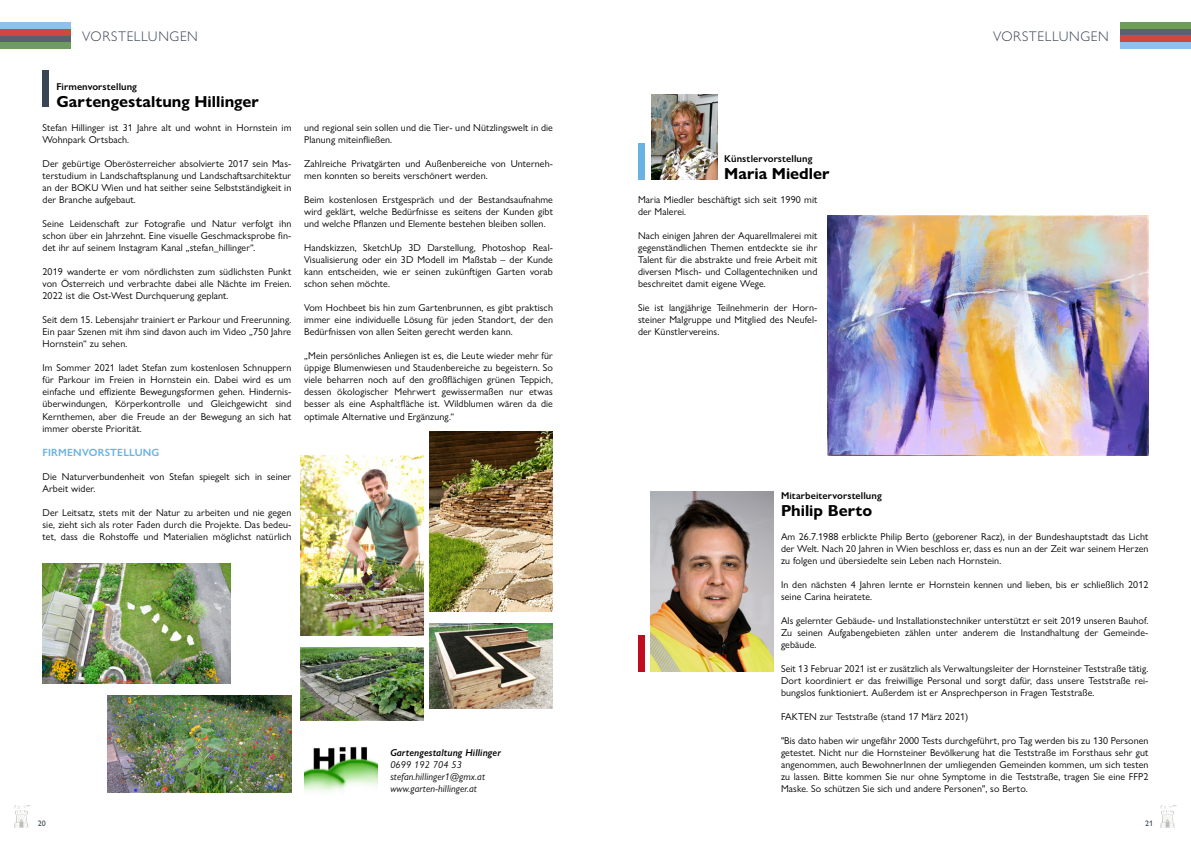
<style>
.page{position:relative;width:1191px;height:842px;background:#fff}
.page>*{position:absolute;margin:0;border:0;box-sizing:border-box;transform-origin:0 0}
.Kern_H2{font:700 16px "Gill Sans Nova";color:#000}
.t1{font:300 14px "Gill Sans Nova";letter-spacing:.04em;color:#384653}
.Kern_H3_-_Freizeit{font:600 10.5px "Gill Sans Nova";letter-spacing:.02em;color:#6ab2e3}
.Kern_FT{font:10px/12px "Gill Sans Nova";letter-spacing:.01em;color:#000;text-align:justify}
.Kern_Adresse_FT{font:italic 10px "Gill Sans Nova";letter-spacing:.01em;color:#000}
.Kern_H2_Zusatz{font:600 10px "Gill Sans Nova";letter-spacing:.01em;color:#000}
.Kern_Adresse_H1{font:italic 600 10px "Gill Sans Nova";letter-spacing:.01em;color:#000}
.t2{font:500 8px "Gill Sans Nova";color:#384653}
</style>
<div class="page">
<img style="left:650px;top:491px;width:124px;height:181px">
<img style="left:652px;top:95px;width:65px;height:84px">
<img style="left:828px;top:215px;width:320px;height:241px">
<img style="left:304px;top:747px;width:73px;height:45px">
<img style="left:300px;top:456px;width:124px;height:180px">
<img style="left:429px;top:431px;width:124px;height:181px">
<img style="left:43px;top:564px;width:187px;height:120px">
<img style="left:107px;top:696px;width:184px;height:96px">
<img style="left:300px;top:648px;width:124px;height:72px">
<img style="left:429px;top:624px;width:124px;height:84px">
<div style="left:638px;top:636px;width:7px;height:36px;background:#c10b20"></div>
<svg style="left:1160px;top:805px;width:16px;height:23px"></svg>
<svg style="left:14px;top:805px;width:17px;height:23px"></svg>
<div style="left:0;top:42px;width:71px;height:7px;background:#6e9b5e"></div>
<div style="left:0;top:35px;width:71px;height:7px;background:#58616e"></div>
<div style="left:43px;top:71px;width:6px;height:36px;background:#384653"></div>
<div style="left:0;top:29px;width:71px;height:6px;background:#cd483f"></div>
<div style="left:0;top:22px;width:71px;height:7px;background:#8fc1ea"></div>
<div style="left:638px;top:143px;width:7px;height:36px;background:#6ab2e3"></div>
<div style="left:1120px;top:22px;width:71px;height:7px;background:#6e9b5e"></div>
<div style="left:1120px;top:29px;width:71px;height:6px;background:#58616e"></div>
<div style="left:1120px;top:35px;width:71px;height:7px;background:#cd483f"></div>
<div style="left:1120px;top:42px;width:71px;height:7px;background:#8fc1ea"></div>
<p class="t1" style="left:82px;top:27px;width:117px">VORSTELLUNGEN</p>
<p class="t1" style="left:993px;top:27px;width:117px">VORSTELLUNGEN</p>
<p class="Kern_H2_Zusatz" style="left:56px;top:80px;width:82px">Firmenvorstellung</p>
<p class="Kern_H2" style="left:56px;top:92px;width:204px">Gartengestaltung Hillinger</p>
<p class="Kern_FT" style="left:43px;top:121px;width:250px">Stefan Hillinger ist 31 Jahre alt und wohnt in Hornstein im<br>Wohnpark Ortsbach.</p>
<p class="Kern_FT" style="left:43px;top:158px;width:250px">Der gebürtige Oberösterreicher absolvierte 2017 sein Mas&shy;terstudium in Landschaftsplanung und Landschaftsarchitektur an der BOKU Wien und hat seither seine Selbstständigkeit in der Branche aufgebaut.</p>
<p class="Kern_FT" style="left:43px;top:218px;width:250px">Seine Leidenschaft zur Fotografie und Natur verfolgt ihn schon über ein Jahrzehnt. Eine visuelle Geschmacksprobe fin&shy;det ihr auf seinem Instagram Kanal „stefan_hillinger“.</p>
<p class="Kern_FT" style="left:43px;top:266px;width:250px">2019 wanderte er vom nördlichsten zum südlichsten Punkt von Österreich und verbrachte dabei alle Nächte im Freien.<br>2022 ist die Ost-West Durchquerung geplant.</p>
<p class="Kern_FT" style="left:43px;top:314px;width:250px">Seit dem 15. Lebensjahr trainiert er Parkour und Freerunning.<br>Ein paar Szenen mit ihm sind davon auch im Video „750 Jahre Hornstein“ zu sehen.</p>
<p class="Kern_FT" style="left:43px;top:362px;width:250px">Im Sommer 2021 ladet Stefan zum kostenlosen Schnuppern für Parkour im Freien in Hornstein ein. Dabei wird es um einfache und effiziente Bewegungsformen gehen. Hindernis&shy;überwindungen, Körperkontrolle und Gleichgewicht sind Kernthemen, aber die Freude an der Bewegung an sich hat immer oberste Priorität.</p>
<p class="Kern_H3_-_Freizeit" style="left:43px;top:445px;width:119px">FIRMENVORSTELLUNG</p>
<p class="Kern_FT" style="left:43px;top:470px;width:250px">Die Naturverbundenheit von Stefan spiegelt sich in seiner<br>Arbeit wider.</p>
<p class="Kern_FT" style="left:43px;top:506px;width:250px">Der Leitsatz, stets mit der Natur zu arbeiten und nie gegen sie, zieht sich als roter Faden durch die Projekte. Das bedeu&shy;tet, dass die Rohstoffe und Materialien möglichst natürlich</p>
<p class="Kern_FT" style="left:304px;top:121px;width:250px">und regional sein sollen und die Tier- und Nützlingswelt in die<br>Planung miteinfließen.</p>
<p class="Kern_FT" style="left:304px;top:158px;width:250px">Zahlreiche Privatgärten und Außenbereiche von Unterneh&shy;men konnten so bereits verschönert werden.</p>
<p class="Kern_FT" style="left:304px;top:194px;width:250px">Beim kostenlosen Erstgespräch und der Bestandsaufnahme wird geklärt, welche Bedürfnisse es seitens der Kunden gibt und welche Pflanzen und Elemente bestehen bleiben sollen.</p>
<p class="Kern_FT" style="left:304px;top:242px;width:250px">Handskizzen, SketchUp 3D Darstellung, Photoshop Real-Visualisierung oder ein 3D Modell im Maßstab – der Kunde kann entscheiden, wie er seinen zukünftigen Garten vorab schon sehen möchte.</p>
<p class="Kern_FT" style="left:304px;top:302px;width:250px">Vom Hochbeet bis hin zum Gartenbrunnen, es gibt praktisch immer eine individuelle Lösung für jeden Standort, der den Bedürfnissen von allen Seiten gerecht werden kann.</p>
<p class="Kern_FT" style="left:304px;top:350px;width:250px">„Mein persönliches Anliegen ist es, die Leute wieder mehr für üppige Blumenwiesen und Staudenbereiche zu begeistern. So viele beharren noch auf den großflächigen grünen Teppich, dessen ökologischer Mehrwert gewissermaßen nur etwas besser als eine Asphaltfläche ist. Wildblumen wären da die optimale Alternative und Ergänzung.“</p>
<p class="Kern_Adresse_H1" style="left:390px;top:746px;width:112px">Gartengestaltung Hillinger</p>
<p class="Kern_Adresse_FT" style="left:390px;top:759px;width:73px">0699 192 704 53</p>
<p class="Kern_Adresse_FT" style="left:390px;top:771px;width:96px">stefan.hillinger1@gmx.at</p>
<p class="Kern_Adresse_FT" style="left:390px;top:783px;width:88px">www.garten-hillinger.at</p>
<p class="Kern_H2_Zusatz" style="left:724px;top:152px;width:90px">Künstlervorstellung</p>
<p class="Kern_H2" style="left:724px;top:164px;width:107px">Maria Miedler</p>
<p class="Kern_FT" style="left:638px;top:194px;width:181px">Maria Miedler beschäftigt sich seit 1990 mit der Malerei.</p>
<p class="Kern_FT" style="left:638px;top:230px;width:181px">Nach einigen Jahren der Aquarellmalerei mit gegenständlichen Themen entdeckte sie ihr Talent für die abstrakte und freie Arbeit mit diversen Misch- und Collagentechniken und beschreitet damit eigene Wege.</p>
<p class="Kern_FT" style="left:638px;top:302px;width:181px">Sie ist langjährige Teilnehmerin der Horn&shy;steiner Malgruppe und Mitglied des Neufel&shy;der Künstlervereins.</p>
<p class="Kern_H2_Zusatz" style="left:781px;top:490px;width:102px">Mitarbeitervorstellung</p>
<p class="Kern_H2" style="left:781px;top:501px;width:93px">Philip Berto</p>
<p class="Kern_FT" style="left:781px;top:530px;width:369px">Am 26.7.1988 erblickte Philip Berto (geborener Racz), in der Bundeshauptstadt das Licht der Welt. Nach 20 Jahren in Wien beschloss er, dass es nun an der Zeit war seinem Herzen zu folgen und übersiedelte sein Leben nach Hornstein.</p>
<p class="Kern_FT" style="left:781px;top:578px;width:369px">In den nächsten 4 Jahren lernte er Hornstein kennen und lieben, bis er schließlich 2012 seine Carina heiratete.</p>
<p class="Kern_FT" style="left:781px;top:614px;width:369px">Als gelernter Gebäude- und Installationstechniker unterstützt er seit 2019 unseren Bauhof.<br>Zu seinen Aufgabengebieten zählen unter anderem die Instandhaltung der Gemeinde&shy;gebäude.</p>
<p class="Kern_FT" style="left:781px;top:662px;width:369px">Seit 13 Februar 2021 ist er zusätzlich als Verwaltungsleiter der Hornsteiner Teststraße tätig.<br>Dort koordiniert er das freiwillige Personal und sorgt dafür, dass unsere Teststraße rei&shy;bungslos funktioniert. Außerdem ist er Ansprechperson in Fragen Teststraße.</p>
<p class="Kern_FT" style="left:781px;top:710px;width:189px">FAKTEN zur Teststraße (stand 17 März 2021)</p>
<p class="Kern_FT" style="left:781px;top:734px;width:369px">"Bis dato haben wir ungefähr 2000 Tests durchgeführt, pro Tag werden bis zu 130 Personen getestet. Nicht nur die Hornsteiner Bevölkerung hat die Teststraße im Forsthaus sehr gut angenommen, auch BewohnerInnen der umliegenden Gemeinden kommen, um sich testen zu lassen. Bitte kommen Sie nur ohne Symptome in die Teststraße, tragen Sie eine FFP2<br>Maske. So schützen Sie sich und andere Personen", so Berto.</p>
<p class="t2" style="left:38px;top:818px;width:9px">20</p>
<p class="t2" style="left:1145px;top:818px;width:9px">21</p>
</div>
